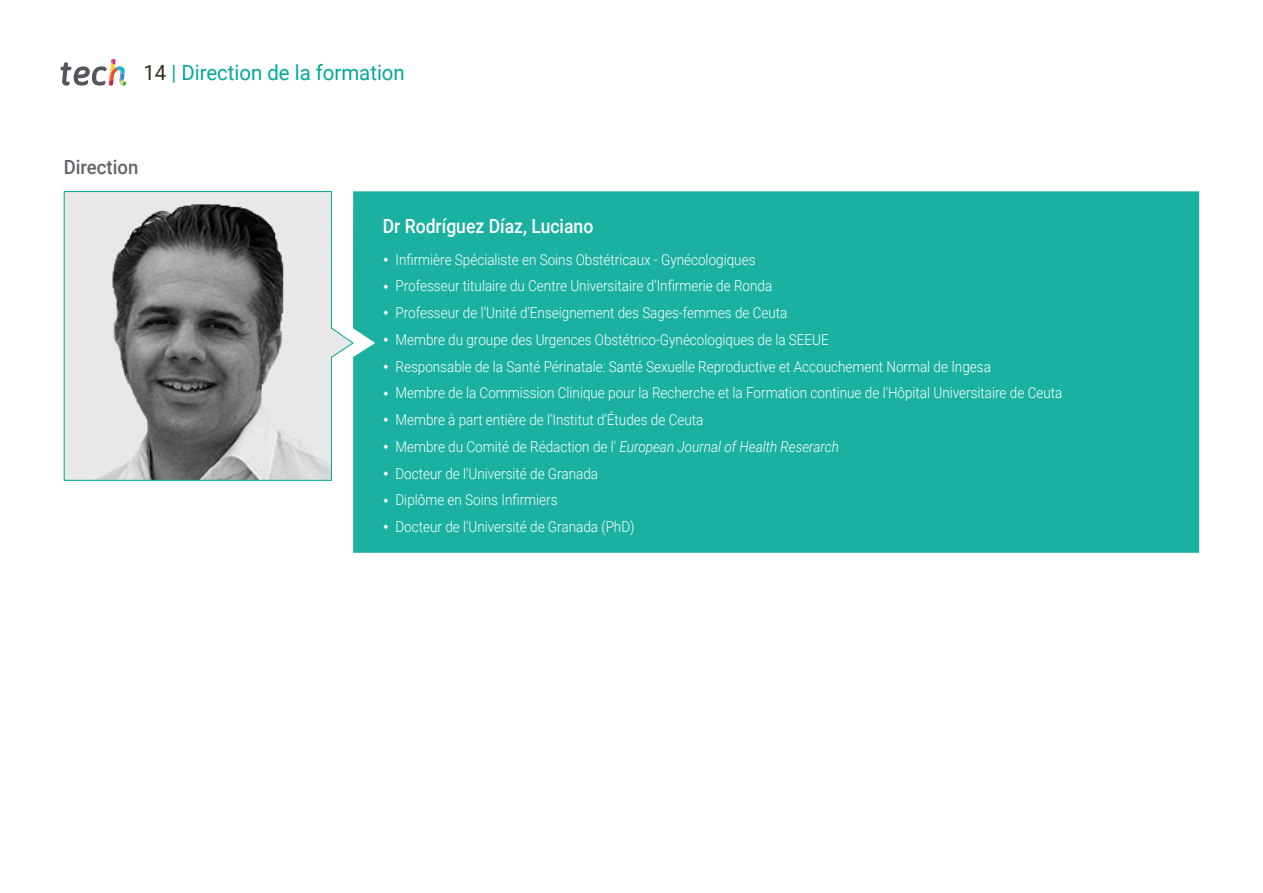
<style>
.page{position:relative;width:1263px;height:893px;background:#fff}
.page>*{position:absolute;margin:0;border:0;box-sizing:border-box;transform-origin:0 0}
.t1{font:21px "Roboto";color:#00a996}
.t2{font:500 19.5px "Roboto";color:#fff;scale:.9 1}
.t3{font:500 19.5px "Roboto";color:#61646a;scale:.95 1}
.t4{font:300 15px/26.7px "Roboto";color:#fff;scale:.9 1}
.s1{color:#312e20}
.s2{font-style:italic}
</style>
<div class="page">
<svg style="left:61px;top:59px;width:65px;height:27px"></svg>
<div style="left:353px;top:191px;width:846px;height:362px;background:#1ab1a0"></div>
<svg style="left:64px;top:191px;width:290px;height:290px;background:#a9abab"></svg>
<svg style="left:384px;top:257px;width:4px;height:5px"></svg>
<svg style="left:384px;top:284px;width:4px;height:5px"></svg>
<svg style="left:384px;top:310px;width:4px;height:5px"></svg>
<svg style="left:384px;top:337px;width:4px;height:5px"></svg>
<svg style="left:384px;top:364px;width:4px;height:5px"></svg>
<svg style="left:384px;top:391px;width:4px;height:5px"></svg>
<svg style="left:384px;top:417px;width:4px;height:5px"></svg>
<svg style="left:384px;top:444px;width:4px;height:5px"></svg>
<svg style="left:384px;top:471px;width:4px;height:5px"></svg>
<svg style="left:384px;top:498px;width:4px;height:5px"></svg>
<svg style="left:384px;top:524px;width:4px;height:5px"></svg>
<h1 class="t1" style="left:144px;top:57px;width:263px"><span class="s1">14</span> | Direction de la formation</h1>
<h2 class="t3" style="left:64px;top:153px;width:80px">Direction</h2>
<h2 class="t2" style="left:383px;top:212px;width:236px">Dr Rodríguez Díaz, Luciano</h2>
<p class="t4" style="left:395px;top:245px;width:742px">Infirmière Spécialiste en Soins Obstétricaux - Gynécologiques<br>Professeur titulaire du Centre Universitaire d’Infirmerie de Ronda<br>Professeur de l’Unité d’Enseignement des Sages-femmes de Ceuta<br>Membre du groupe des Urgences Obstétrico-Gynécologiques de la SEEUE<br>Responsable de la Santé Périnatale: Santé Sexuelle Reproductive et Accouchement Normal de Ingesa<br>Membre de la Commission Clinique pour la Recherche et la Formation continue de l'Hôpital Universitaire de Ceuta Membre à part entière de l'Institut d’Études de Ceuta<br>Membre du Comité de Rédaction de l' <span class="s2">European Journal of Health Reserarch<br></span>Docteur de l'Université de Granada<br>Diplôme en Soins Infirmiers<br>Docteur de l'Université de Granada (PhD)</p>
</div>
